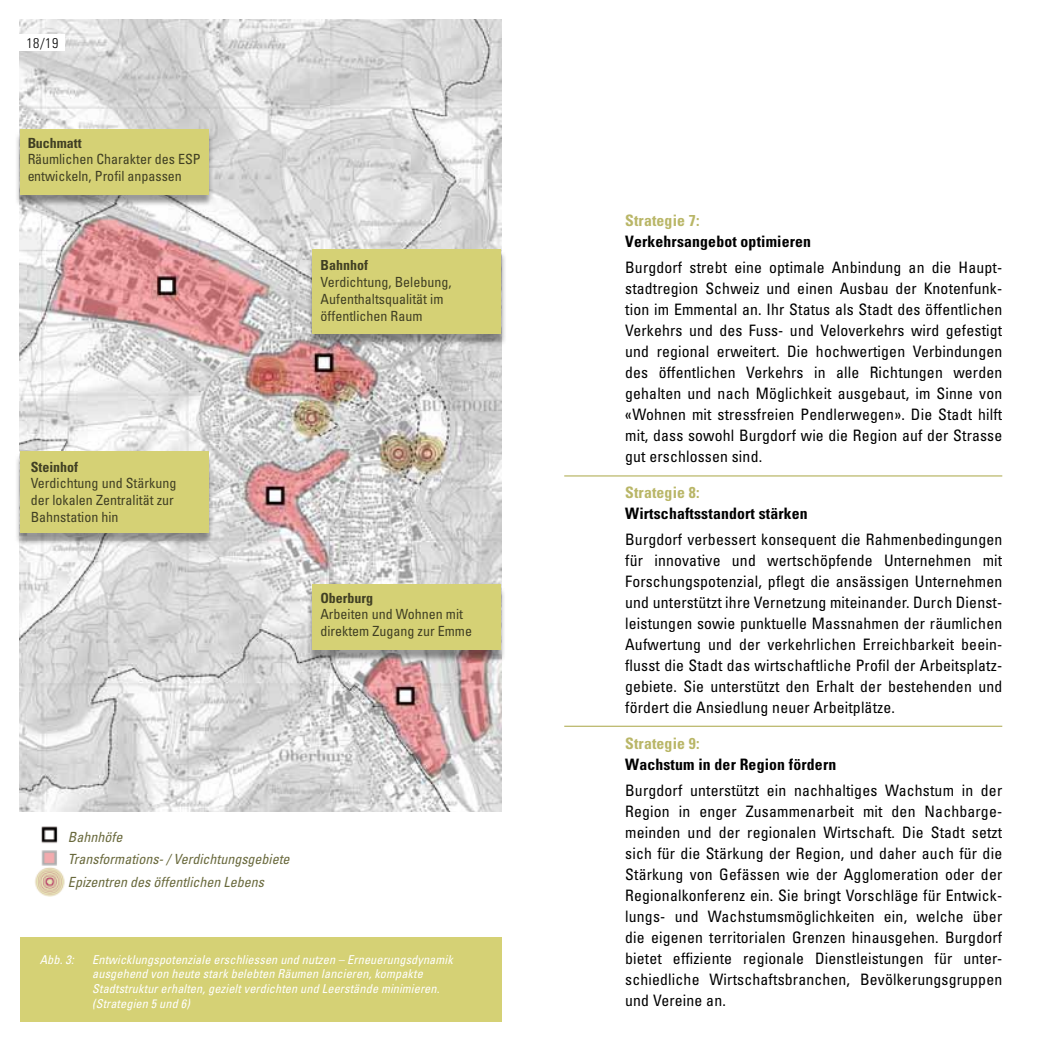
<style>
.page{position:relative;width:1042px;height:1042px;background:#fff}
.page>*{position:absolute;margin:0;border:0;box-sizing:border-box;transform-origin:0 0}
.t1{font:condensed 15.75px/21px "Univers";letter-spacing:.01em;color:#000;text-align:justify}
.t2{font:700 condensed 15.75px "Univers";letter-spacing:.01em;color:#000}
.t3{font:700 condensed 15.75px "Univers";letter-spacing:.01em;color:#b9b667}
.t4{font:condensed 14px/16.8px "Univers";color:#000}
.t5{font:italic condensed 14px/22.8px "Univers";color:#69693c}
.t6{font:700 condensed 14px "Univers";color:#000}
.t7{font:300 condensed 14px "Univers";color:#000}
.t8{font:italic condensed 12.25px/14.7px "Univers";letter-spacing:.01em;color:#fff}
</style>
<div class="page">
<img style="left:20px;top:20px;width:481px;height:791px">
<div style="left:0;top:35px;width:64px;height:16px;background:#fff"></div>
<hr style="left:564px;top:475px;width:438px;height:1px;background:#b9b667">
<hr style="left:564px;top:725px;width:438px;height:2px;background:#b9b667">
<div style="left:14px;top:131px;width:199px;height:76px;background:#000;opacity:.4"></div>
<div style="left:20px;top:129px;width:188px;height:66px;background:#d5d175"></div>
<div style="left:14px;top:453px;width:199px;height:93px;background:#000;opacity:.4"></div>
<div style="left:20px;top:451px;width:188px;height:82px;background:#d5d175"></div>
<div style="left:306px;top:586px;width:200px;height:77px;background:#000;opacity:.4"></div>
<div style="left:312px;top:585px;width:188px;height:65px;background:#d5d175"></div>
<div style="left:307px;top:251px;width:199px;height:95px;background:#000;opacity:.4"></div>
<div style="left:313px;top:249px;width:188px;height:85px;background:#d5d175"></div>
<img style="left:41px;top:826px;width:17px;height:17px">
<img style="left:41px;top:850px;width:16px;height:15px">
<img style="left:35px;top:865px;width:30px;height:32px">
<div style="left:20px;top:937px;width:482px;height:85px;background:#d5d175"></div>
<p class="t7" style="left:27px;top:35px;width:33px">18/19</p>
<p class="t4" style="left:30px;top:35px;width:30px">02/03</p>
<p class="t6" style="left:27px;top:134px;width:56px">Buchmatt</p>
<p class="t4" style="left:27px;top:151px;width:175px">Räumlichen Charakter des ESP entwickeln, Profil anpassen</p>
<p class="t6" style="left:31px;top:458px;width:49px">Steinhof</p>
<p class="t4" style="left:31px;top:475px;width:147px">Verdichtung und Stärkung der lokalen Zentralität zur<br>Bahnstation hin</p>
<p class="t6" style="left:321px;top:257px;width:49px">Bahnhof</p>
<p class="t4" style="left:321px;top:274px;width:132px">Verdichtung, Belebung,<br>Aufenthaltsqualität im öffentlichen Raum</p>
<p class="t6" style="left:320px;top:589px;width:54px">Oberburg</p>
<p class="t4" style="left:320px;top:606px;width:153px">Arbeiten und Wohnen mit direktem Zugang zur Emme</p>
<p class="t5" style="left:68px;top:825px;width:223px">Bahnhöfe<br>Transformations- / Verdichtungsgebiete<br>Epizentren des öffentlichen Lebens</p>
<p class="t8" style="left:40px;top:952px;width:36px">Abb. 3:</p>
<p class="t8" style="left:92px;top:952px;width:362px">Entwicklungspotenziale erschliessen und nutzen – Erneuerungsdynamik ausgehend von heute stark belebten Räumen lancieren, kompakte Stadtstruktur erhalten, gezielt verdichten und Leerstände minimieren. (Strategien 5 und 6)</p>
<p class="t3" style="left:625px;top:211px;width:76px">Strategie 7:</p>
<p class="t2" style="left:625px;top:232px;width:187px">Verkehrsangebot optimieren</p>
<p class="t1" style="left:625px;top:256px;width:379px">Burgdorf strebt eine optimale Anbindung an die Haupt&shy;stadtregion Schweiz und einen Ausbau der Knotenfunk&shy;tion im Emmental an. Ihr Status als Stadt des öffentlichen Verkehrs und des Fuss- und Veloverkehrs wird gefestigt und regional erweitert. Die hochwertigen Verbindungen des öffentlichen Verkehrs in alle Richtungen werden gehalten und nach Möglichkeit ausgebaut, im Sinne von «Wohnen mit stressfreien Pendlerwegen». Die Stadt hilft mit, dass sowohl Burgdorf wie die Region auf der Strasse gut erschlossen sind.</p>
<p class="t3" style="left:625px;top:482px;width:76px">Strategie 8:</p>
<p class="t2" style="left:625px;top:503px;width:184px">Wirtschaftsstandort stärken</p>
<p class="t1" style="left:625px;top:528px;width:379px">Burgdorf verbessert konsequent die Rahmenbedingungen für innovative und wertschöpfende Unternehmen mit Forschungspotenzial, pflegt die ansässigen Unternehmen und unterstützt ihre Vernetzung miteinander. Durch Dienst&shy;leistungen sowie punktuelle Massnahmen der räumlichen Aufwertung und der verkehrlichen Erreichbarkeit beein&shy;flusst die Stadt das wirtschaftliche Profil der Arbeitsplatz&shy;gebiete. Sie unterstützt den Erhalt der bestehenden und fördert die Ansiedlung neuer Arbeitplätze.</p>
<p class="t3" style="left:625px;top:733px;width:76px">Strategie 9:</p>
<p class="t2" style="left:625px;top:754px;width:213px">Wachstum in der Region fördern</p>
<p class="t1" style="left:625px;top:779px;width:379px">Burgdorf unterstützt ein nachhaltiges Wachstum in der Region in enger Zusammenarbeit mit den Nachbarge&shy;meinden und der regionalen Wirtschaft. Die Stadt setzt sich für die Stärkung der Region, und daher auch für die Stärkung von Gefässen wie der Agglomeration oder der Regionalkonferenz ein. Sie bringt Vorschläge für Entwick&shy;lungs- und Wachstumsmöglichkeiten ein, welche über die eigenen territorialen Grenzen hinausgehen. Burgdorf bietet effiziente regionale Dienstleistungen für unter&shy;schiedliche Wirtschaftsbranchen, Bevölkerungsgruppen und Vereine an.</p>
</div>
